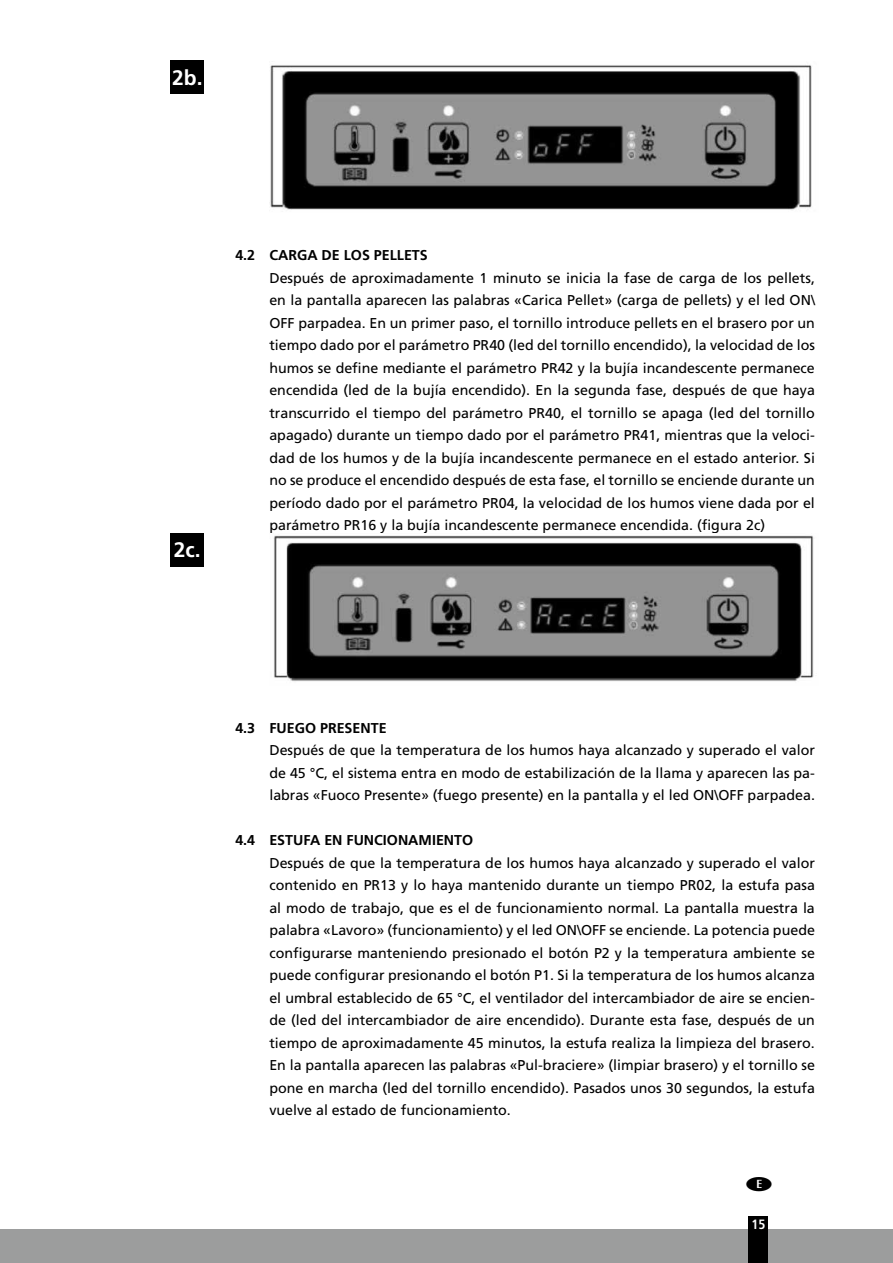
<style>
.page{position:relative;width:893px;height:1263px;background:#fff}
.page>*{position:absolute;margin:0;border:0;box-sizing:border-box;transform-origin:0 0}
.t1{font:700 21px "Frutiger LT Std";color:#fff}
.t2{font:14.25px/22.5px "Frutiger LT Std";color:#000;text-align:justify}
.t3{font:700 14.25px "Frutiger LT Std";color:#000}
.t4{font:700 condensed 13.5px "Frutiger LT Std";color:#fff}
</style>
<div class="page">
<div style="left:0;top:1229px;width:893px;height:34px;background:#9c9d9d"></div>
<div style="left:748px;top:1216px;width:20px;height:47px;background:#000"></div>
<img style="left:269px;top:65px;width:543px;height:145px">
<img style="left:274px;top:535px;width:540px;height:147px">
<div style="left:171px;top:60px;width:33px;height:34px;background:#000"></div>
<div style="left:171px;top:533px;width:33px;height:33px;background:#000"></div>
<h1 class="t1" style="left:172px;top:65px;width:32px">2b.</h1>
<h1 class="t1" style="left:174px;top:538px;width:28px">2c.</h1>
<p class="t3" style="left:235px;top:247px;width:194px">4.2 CARGA DE LOS PELLETS</p>
<p class="t2" style="left:269px;top:267px;width:547px">Después de aproximadamente 1 minuto se inicia la fase de carga de los pellets, en la pantalla aparecen las palabras «Carica Pellet» (carga de pellets) y el led ON\ OFF parpadea. En un primer paso, el tornillo introduce pellets en el brasero por un tiempo dado por el parámetro PR40 (led del tornillo encendido), la velocidad de los humos se define mediante el parámetro PR42 y la bujía incandescente permanece encendida (led de la bujía encendido). En la segunda fase, después de que haya transcurrido el tiempo del parámetro PR40, el tornillo se apaga (led del tornillo apagado) durante un tiempo dado por el parámetro PR41, mientras que la veloci&shy;dad de los humos y de la bujía incandescente permanece en el estado anterior. Si no se produce el encendido después de esta fase, el tornillo se enciende durante un período dado por el parámetro PR04, la velocidad de los humos viene dada por el parámetro PR16 y la bujía incandescente permanece encendida. (figura 2c)</p>
<p class="t3" style="left:235px;top:719px;width:153px">4.3 FUEGO PRESENTE</p>
<p class="t2" style="left:269px;top:739px;width:547px">Después de que la temperatura de los humos haya alcanzado y superado el valor de 45 °C, el sistema entra en modo de estabilización de la llama y aparecen las pa&shy;labras «Fuoco Presente» (fuego presente) en la pantalla y el led ON\OFF parpadea.</p>
<p class="t3" style="left:235px;top:832px;width:239px">4.4 ESTUFA EN FUNCIONAMIENTO</p>
<p class="t2" style="left:269px;top:852px;width:547px">Después de que la temperatura de los humos haya alcanzado y superado el valor contenido en PR13 y lo haya mantenido durante un tiempo PR02, la estufa pasa al modo de trabajo, que es el de funcionamiento normal. La pantalla muestra la palabra «Lavoro» (funcionamiento) y el led ON\OFF se enciende. La potencia puede configurarse manteniendo presionado el botón P2 y la temperatura ambiente se puede configurar presionando el botón P1. Si la temperatura de los humos alcanza el umbral establecido de 65 °C, el ventilador del intercambiador de aire se encien&shy;de (led del intercambiador de aire encendido). Durante esta fase, después de un tiempo de aproximadamente 45 minutos, la estufa realiza la limpieza del brasero.<br>En la pantalla aparecen las palabras «Pul-braciere» (limpiar brasero) y el tornillo se pone en marcha (led del tornillo encendido). Pasados unos 30 segundos, la estufa vuelve al estado de funcionamiento.</p>
<p class="t4" style="left:751px;top:1216px;width:16px">15</p>
</div>
